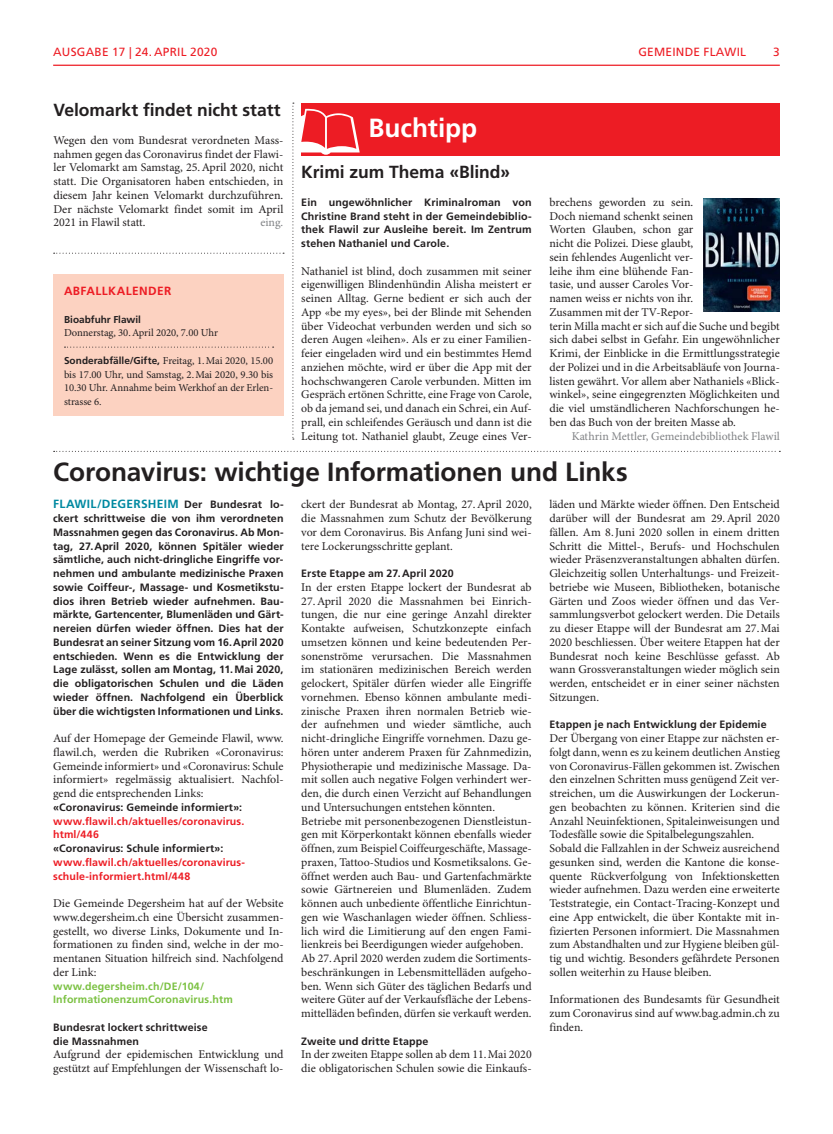
<style>
.page{position:relative;width:833px;height:1134px;background:#fff}
.page>*{position:absolute;margin:0;border:0;box-sizing:border-box;transform-origin:0 0}
.t1{font:700 26.25px "Frutiger LT Std";letter-spacing:-.005em;color:#231f20}
.t2{font:700 26.25px "Frutiger LT Std";letter-spacing:-.005em;color:#fff}
.t3{font:700 17.5px "Frutiger LT Std";color:#231f20}
.t4{font:11.88px/13.8px "Minion Pro";color:#231f20;text-align:justify}
.t5{font:11.88px "Minion Pro";color:#808285}
.t6{font:11.88px "Frutiger LT Std";letter-spacing:.02em;color:#ed1c24}
.t7{font:700 11.88px "Frutiger LT Std";letter-spacing:.025em;color:#0089a1}
.t8{font:700 11.88px "Frutiger LT Std";letter-spacing:.03em;color:#ed1c24}
.t9{font:700 10.62px/13.8px "Frutiger LT Std";letter-spacing:.01em;color:#231f20;text-align:justify}
.t10{font:10.62px/13.8px "Minion Pro";letter-spacing:-.005em;color:#231f20;text-align:justify}
.t11{font:700 10.62px/13.8px "Frutiger LT Std";letter-spacing:.01em;color:#ed1c24}
.t12{font:700 10.62px/13.8px "Frutiger LT Std";letter-spacing:.01em;color:#7bc142}
.t13{font:700 10px "Frutiger LT Std";color:#231f20}
.s1{font-family:"Frutiger LT Std";font-weight:700;font-size:10px}
.s2{font-size:10.62px;color:#231f20}
</style>
<div class="page">
<div style="left:301px;top:103px;width:479px;height:53px;background:#ed1c24"></div>
<div style="left:53px;top:274px;width:231px;height:142px;background:#fcd2c1"></div>
<svg style="left:64px;top:347px;width:210px;height:1px"></svg>
<hr style="left:53px;top:65px;width:727px;height:1px;background:#ed1c24">
<svg style="left:54px;top:253px;width:230px;height:1px"></svg>
<svg style="left:292px;top:103px;width:68px;height:336px"></svg>
<svg style="left:54px;top:451px;width:726px;height:1px"></svg>
<img style="left:704px;top:199px;width:76px;height:112px">
<p class="t6" style="left:53px;top:46px;width:166px">AUSGABE 17 | 24. APRIL 2020</p>
<p class="t6" style="left:638px;top:46px;width:109px">GEMEINDE FLAWIL</p>
<p class="t6" style="left:773px;top:46px;width:8px">3</p>
<h2 class="t3" style="left:53px;top:102px;width:229px">Velomarkt findet nicht statt</h2>
<p class="t4" style="left:53px;top:134px;width:231px">Wegen den vom Bundesrat verordneten Mass&shy;nahmen gegen das Coronavirus findet der Flawi&shy;ler Velomarkt am Samstag, 25. April 2020, nicht statt. Die Organisatoren haben entschieden, in diesem Jahr keinen Velomarkt durchzuführen.<br>Der nächste Velomarkt findet somit im April 2021 in Flawil statt.</p>
<p class="t5" style="left:260px;top:218px;width:24px">eing.</p>
<p class="t8" style="left:64px;top:285px;width:109px">ABFALLKALENDER</p>
<p class="t13" style="left:64px;top:314px;width:79px">Bioabfuhr Flawil</p>
<p class="t10" style="left:64px;top:327px;width:155px">Donnerstag, 30. April 2020, 7.00 Uhr</p>
<p class="t10" style="left:64px;top:355px;width:211px"><span class="s1">Sonderabfälle/Gifte,</span> Freitag, 1. Mai 2020, 15.00 bis 17.00 Uhr, und Samstag, 2. Mai 2020, 9.30 bis 10.30 Uhr. Annahme beim Werkhof an der Erlen&shy;strasse 6.</p>
<h1 class="t2" style="left:369px;top:115px;width:110px">Buchtipp</h1>
<h2 class="t3" style="left:301px;top:164px;width:210px">Krimi zum Thema «Blind»</h2>
<p class="t9" style="left:301px;top:196px;width:232px">Ein ungewöhnlicher Kriminalroman von Christine Brand steht in der Gemeindebiblio&shy;thek Flawil zur Ausleihe bereit. Im Zentrum stehen Nathaniel und Carole.</p>
<p class="t4" style="left:301px;top:265px;width:232px">Nathaniel ist blind, doch zusammen mit seiner eigenwilligen Blindenhündin Alisha meistert er seinen Alltag. Gerne bedient er sich auch der App «be my eyes», bei der Blinde mit Sehenden über Videochat verbunden werden und sich so deren Augen «leihen». Als er zu einer Familien&shy;feier eingeladen wird und ein bestimmtes Hemd anziehen möchte, wird er über die App mit der hochschwangeren Carole verbunden. Mitten im Gespräch ertönen Schritte, eine Frage von Carole, ob da jemand sei, und danach ein Schrei, ein Auf&shy;prall, ein schleifendes Geräusch und dann ist die Leitung tot. Nathaniel glaubt, Zeuge eines Ver-</p>
<p class="t4" style="left:549px;top:196px;width:232px;text-align:left">brechens geworden zu sein.<br>Doch niemand schenkt seinen<br>Worten Glauben, schon gar<br>nicht die Polizei. Diese glaubt,<br>sein fehlendes Augenlicht ver-<br>leihe ihm eine blühende Fan-<br>tasie, und ausser Caroles Vor-<br>namen weiss er nichts von ihr.<br>Zusammen mit der TV-Repor-<br>terin Milla macht er sich auf die Suche und begibt sich dabei selbst in Gefahr. Ein ungewöhnlicher Krimi, der Einblicke in die Ermittlungsstrategie der Polizei und in die Arbeitsabläufe von Journa&shy;listen gewährt. Vor allem aber Nathaniels «Blick&shy;winkel», seine eingegrenzten Möglichkeiten und die viel umständlicheren Nachforschungen he&shy;ben das Buch von der breiten Masse ab.</p>
<p class="t5" style="left:572px;top:431px;width:210px">Kathrin Mettler, Gemeindebibliothek Flawil</p>
<h1 class="t1" style="left:53px;top:459px;width:576px">Coronavirus: wichtige Informationen und Links</h1>
<p class="t7" style="left:53px;top:498px;width:232px">FLAWIL/DEGERSHEIM <span class="s2">Der Bundesrat lo-</span></p>
<p class="t9" style="left:53px;top:512px;width:232px">ckert schrittweise die von ihm verordneten Massnahmen gegen das Coronavirus. Ab Mon&shy;tag, 27. April 2020, können Spitäler wieder sämtliche, auch nicht-dringliche Eingriffe vor&shy;nehmen und ambulante medizinische Praxen sowie Coiffeur-, Massage- und Kosmetikstu&shy;dios ihren Betrieb wieder aufnehmen. Bau&shy;märkte, Gartencenter, Blumenläden und Gärt&shy;nereien dürfen wieder öffnen. Dies hat der Bundesrat an seiner Sitzung vom 16. April 2020 entschieden. Wenn es die Entwicklung der Lage zulässt, sollen am Montag, 11. Mai 2020, die obligatorischen Schulen und die Läden wieder öffnen. Nachfolgend ein Überblick über die wichtigsten Informationen und Links.</p>
<p class="t4" style="left:53px;top:732px;width:232px">Auf der Homepage der Gemeinde Flawil, www. flawil.ch, werden die Rubriken «Coronavirus:<br>Gemeinde informiert» und «Coronavirus: Schule informiert» regelmässig aktualisiert. Nachfol&shy;gend die entsprechenden Links:</p>
<p class="t9" style="left:53px;top:801px;width:190px">«Coronavirus: Gemeinde informiert»:</p>
<p class="t11" style="left:53px;top:814px;width:193px">www.flawil.ch/aktuelles/coronavirus. html/446</p>
<p class="t9" style="left:53px;top:842px;width:172px">«Coronavirus: Schule informiert»:</p>
<p class="t11" style="left:53px;top:856px;width:193px">www.flawil.ch/aktuelles/coronavirus&shy;schule-informiert.html/448</p>
<p class="t4" style="left:53px;top:897px;width:232px">Die Gemeinde Degersheim hat auf der Website www.degersheim.ch eine Übersicht zusammen&shy;gestellt, wo diverse Links, Dokumente und In&shy;formationen zu finden sind, welche in der mo&shy;mentanen Situation hilfreich sind. Nachfolgend der Link:</p>
<p class="t12" style="left:53px;top:979px;width:181px">www.degersheim.ch/DE/104/<br>InformationenzumCoronavirus.htm</p>
<p class="t9" style="left:53px;top:1021px;width:156px">Bundesrat lockert schrittweise die Massnahmen</p>
<p class="t4" style="left:53px;top:1049px;width:232px">Aufgrund der epidemischen Entwicklung und gestützt auf Empfehlungen der Wissenschaft lo-</p>
<p class="t4" style="left:549px;top:499px;width:232px">läden und Märkte wieder öffnen. Den Entscheid darüber will der Bundesrat am 29. April 2020 fällen. Am 8. Juni 2020 sollen in einem dritten Schritt die Mittel-, Berufs- und Hochschulen wieder Präsenzveranstaltungen abhalten dürfen.<br>Gleichzeitig sollen Unterhaltungs- und Freizeit&shy;betriebe wie Museen, Bibliotheken, botanische Gärten und Zoos wieder öffnen und das Ver&shy;sammlungsverbot gelockert werden. Die Details zu dieser Etappe will der Bundesrat am 27. Mai 2020 beschliessen. Über weitere Etappen hat der Bundesrat noch keine Beschlüsse gefasst. Ab wann Grossveranstaltungen wieder möglich sein werden, entscheidet er in einer seiner nächsten Sitzungen.</p>
<p class="t9" style="left:549px;top:718px;width:219px">Etappen je nach Entwicklung der Epidemie</p>
<p class="t4" style="left:549px;top:732px;width:232px;text-align:left">Der Übergang von einer Etappe zur nächsten er&shy;folgt dann, wenn es zu keinem deutlichen Anstieg von Coronavirus-Fällen gekommen ist. Zwischen den einzelnen Schritten muss genügend Zeit ver&shy;streichen, um die Auswirkungen der Lockerun&shy;gen beobachten zu können. Kriterien sind die Anzahl Neuinfektionen, Spitaleinweisungen und Todesfälle sowie die Spitalbelegungszahlen.<br>Sobald die Fallzahlen in der Schweiz ausreichend gesunken sind, werden die Kantone die konse&shy;quente Rückverfolgung von Infektionsketten wieder aufnehmen. Dazu werden eine erweiterte Teststrategie, ein Contact-Tracing-Konzept und eine App entwickelt, die über Kontakte mit in&shy;fizierten Personen informiert. Die Massnahmen zum Abstandhalten und zur Hygiene bleiben gül&shy;tig und wichtig. Besonders gefährdete Personen sollen weiterhin zu Hause bleiben.</p>
<p class="t4" style="left:549px;top:994px;width:232px">Informationen des Bundesamts für Gesundheit zum Coronavirus sind auf www.bag.admin.ch zu finden.</p>
<p class="t4" style="left:301px;top:499px;width:232px">ckert der Bundesrat ab Montag, 27. April 2020, die Massnahmen zum Schutz der Bevölkerung vor dem Coronavirus. Bis Anfang Juni sind wei&shy;tere Lockerungsschritte geplant.</p>
<p class="t9" style="left:301px;top:567px;width:154px">Erste Etappe am 27. April 2020</p>
<p class="t4" style="left:301px;top:581px;width:232px">In der ersten Etappe lockert der Bundesrat ab</p>
<p class="t4" style="left:301px;top:595px;width:232px;text-align:left">27. April 2020 die Massnahmen bei Einrich&shy;tungen, die nur eine geringe Anzahl direkter Kontakte aufweisen, Schutzkonzepte einfach umsetzen können und keine bedeutenden Per&shy;sonenströme verursachen. Die Massnahmen im stationären medizinischen Bereich werden gelockert, Spitäler dürfen wieder alle Eingriffe vornehmen. Ebenso können ambulante medi&shy;zinische Praxen ihren normalen Betrieb wie&shy;der aufnehmen und wieder sämtliche, auch nicht-dringliche Eingriffe vornehmen. Dazu ge&shy;hören unter anderem Praxen für Zahnmedizin, Physiotherapie und medizinische Massage. Da&shy;mit sollen auch negative Folgen verhindert wer&shy;den, die durch einen Verzicht auf Behandlungen und Untersuchungen entstehen könnten.<br>Betriebe mit personenbezogenen Dienstleistun&shy;gen mit Körperkontakt können ebenfalls wieder öffnen, zum Beispiel Coiffeurgeschäfte, Massage&shy;praxen, Tattoo-Studios und Kosmetiksalons. Ge&shy;öffnet werden auch Bau- und Gartenfachmärkte sowie Gärtnereien und Blumenläden. Zudem können auch unbediente öffentliche Einrichtun&shy;gen wie Waschanlagen wieder öffnen. Schliess&shy;lich wird die Limitierung auf den engen Fami&shy;lienkreis bei Beerdigungen wieder aufgehoben.<br>Ab 27. April 2020 werden zudem die Sortiments&shy;beschränkungen in Lebensmittelläden aufgeho&shy;ben. Wenn sich Güter des täglichen Bedarfs und weitere Güter auf der Verkaufsfläche der Lebens&shy;mittelläden befinden, dürfen sie verkauft werden.</p>
<p class="t9" style="left:301px;top:1034px;width:129px">Zweite und dritte Etappe</p>
<p class="t4" style="left:301px;top:1049px;width:232px">In der zweiten Etappe sollen ab dem 11. Mai 2020 die obligatorischen Schulen sowie die Einkaufs-</p>
</div>
